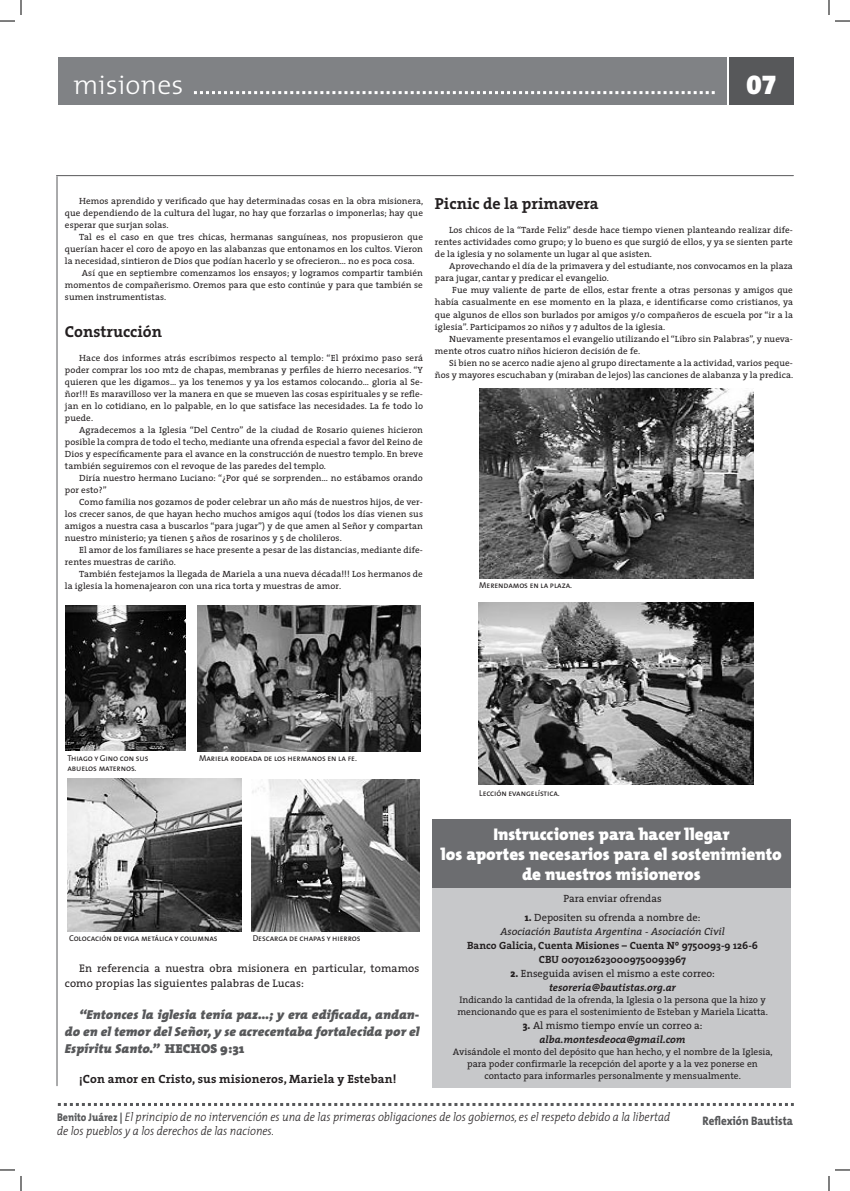
<style>
.page{position:relative;width:850px;height:1191px;background:#fff}
.page>*{position:absolute;margin:0;border:0;box-sizing:border-box;transform-origin:0 0}
.t1{font:300 27px "The Mix";color:#fff}
.t2{font:27px "The Mix Black Expert";color:#fff}
.t3{font:900 17px/20px "The Mix";color:#fff;text-align:center}
.t4{font:700 16px "The Serif";color:#231f20}
.t5{font:italic 900 13px/17px "The Mix";letter-spacing:.01em;color:#57585a;text-align:justify}
.t6{font:italic 300 12.3px/13.2px "The Mix";color:#231f20;scale:.89 1}
.t7{font:800 12.3px "The Mix";color:#57585a;scale:.89 1}
.t8{font:700 12px "The Serif";letter-spacing:.01em;color:#231f20}
.t9{font:11px/15px "The Serif";letter-spacing:.01em;color:#231f20}
.t10{font:700 10.5px/14px "The Serif";color:#231f20;text-align:center}
.t11{font:10.5px/14px "The Serif";color:#231f20;text-align:center}
.t12{font:9.5px/12px "The Serif";color:#231f20}
.t13{font:9px/12px "The Serif";letter-spacing:.01em;color:#231f20;text-align:justify}
.t14{font:8.5px "The Sans Caps";letter-spacing:-.01em;color:#231f20}
.s1{font-family:"The Serif";font-style:normal}
.s2{font-family:"The Serif Extra Bold Plain";font-weight:400}
.s3{font-weight:400}
.s4{font-weight:400;font-style:italic}
.s5{font-family:"The Serif Extra Bold Plain"}
.s6{font-weight:700;font-style:italic}
.s7{font-weight:800;font-style:normal;font-size:11.2px;color:#57585a}
</style>
<div class="page">
<svg style="left:58px;top:1103px;width:736px;height:2px"></svg>
<div style="left:729px;top:57px;width:65px;height:48px;background:#57585a"></div>
<div style="left:58px;top:57px;width:668px;height:48px;background:#808285"></div>
<svg style="left:194px;top:91px;width:521px;height:3px"></svg>
<hr style="left:56px;top:175px;width:737px;height:1px;background:#57585a">
<hr style="left:56px;top:176px;width:2px;height:909px;background:#57585a">
<div style="left:432px;top:827px;width:358px;height:260px;background:#c7c8ca"></div>
<div style="left:432px;top:818px;width:358px;height:69px;background:#6c6d70"></div>
<img style="left:479px;top:388px;width:274px;height:190px">
<img style="left:479px;top:602px;width:274px;height:181px">
<img style="left:251px;top:779px;width:168px;height:151px">
<img style="left:67px;top:778px;width:174px;height:152px">
<img style="left:66px;top:605px;width:120px;height:145px">
<img style="left:198px;top:605px;width:222px;height:146px">
<svg style="left:0;top:0;width:22px;height:22px"></svg>
<svg style="left:0;top:1169px;width:22px;height:21px"></svg>
<svg style="left:828px;top:0;width:22px;height:22px"></svg>
<svg style="left:828px;top:1169px;width:22px;height:21px"></svg>
<p class="t1" style="left:73px;top:63px;width:112px">misiones</p>
<p class="t2" style="left:746px;top:62px;width:32px">07</p>
<p class="t13" style="left:65px;top:195px;width:360px;text-indent:14px">Hemos aprendido y verificado que hay determinadas cosas en la obra misionera, que dependiendo de la cultura del lugar, no hay que forzarlas o imponerlas; hay que esperar que surjan solas.</p>
<p class="t13" style="left:65px;top:231px;width:360px;text-indent:14px">Tal es el caso en que tres chicas, hermanas sanguíneas, nos propusieron que querían hacer el coro de apoyo en las alabanzas que entonamos en los cultos. Vieron la necesidad, sintieron de Dios que podían hacerlo y se ofrecieron… no es poca cosa.</p>
<p class="t13" style="left:65px;top:267px;width:359px;text-indent:17px">Así que en septiembre comenzamos los ensayos; y logramos compartir también momentos de compañerismo. Oremos para que esto continúe y para que también se sumen instrumentistas.</p>
<p class="t4" style="left:65px;top:317px;width:99px">Construcción</p>
<p class="t13" style="left:65px;top:351px;width:360px;text-indent:14px">Hace dos informes atrás escribimos respecto al templo: “El próximo paso será poder comprar los 100 mt2 de chapas, membranas y perfiles de hierro necesarios. “Y quieren que les digamos… ya los tenemos y ya los estamos colocando… gloria al Se&shy;ñor!!! Es maravilloso ver la manera en que se mueven las cosas espirituales y se refle&shy;jan en lo cotidiano, en lo palpable, en lo que satisface las necesidades. La fe todo lo puede.</p>
<p class="t13" style="left:65px;top:423px;width:360px;text-indent:14px">Agradecemos a la Iglesia “Del Centro” de la ciudad de Rosario quienes hicieron posible la compra de todo el techo, mediante una ofrenda especial a favor del Reino de Dios y específicamente para el avance en la construcción de nuestro templo. En breve también seguiremos con el revoque de las paredes del templo.</p>
<p class="t13" style="left:65px;top:471px;width:360px;text-indent:14px">Diría nuestro hermano Luciano: “¿Por qué se sorprenden… no estábamos orando por esto?”</p>
<p class="t13" style="left:65px;top:495px;width:360px;text-indent:14px">Como familia nos gozamos de poder celebrar un año más de nuestros hijos, de ver&shy;los crecer sanos, de que hayan hecho muchos amigos aquí (todos los días vienen sus amigos a nuestra casa a buscarlos “para jugar”) y de que amen al Señor y compartan nuestro ministerio; ya tienen 5 años de rosarinos y 5 de cholileros.</p>
<p class="t13" style="left:65px;top:543px;width:359px;text-indent:14px">El amor de los familiares se hace presente a pesar de las distancias, mediante dife&shy;rentes muestras de cariño.</p>
<p class="t13" style="left:65px;top:567px;width:359px;text-indent:14px">También festejamos la llegada de Mariela a una nueva década!!! Los hermanos de la iglesia la homenajearon con una rica torta y muestras de amor.</p>
<p class="t4" style="left:435px;top:190px;width:165px">Picnic de la primavera</p>
<p class="t13" style="left:435px;top:224px;width:359px;text-indent:14px">Los chicos de la “Tarde Feliz” desde hace tiempo vienen planteando realizar dife&shy;rentes actividades como grupo; y lo bueno es que surgió de ellos, y ya se sienten parte de la iglesia y no solamente un lugar al que asisten.</p>
<p class="t13" style="left:435px;top:260px;width:359px;text-indent:14px">Aprovechando el día de la primavera y del estudiante, nos convocamos en la plaza para jugar, cantar y predicar el evangelio.</p>
<p class="t13" style="left:435px;top:284px;width:360px;text-indent:17px">Fue muy valiente de parte de ellos, estar frente a otras personas y amigos que había casualmente en ese momento en la plaza, e identificarse como cristianos, ya que algunos de ellos son burlados por amigos y/o compañeros de escuela por “ir a la iglesia”. Participamos 20 niños y 7 adultos de la iglesia.</p>
<p class="t13" style="left:435px;top:332px;width:359px;text-indent:14px">Nuevamente presentamos el evangelio utilizando el “Libro sin Palabras”, y nueva&shy;mente otros cuatro niños hicieron decisión de fe.</p>
<p class="t13" style="left:435px;top:356px;width:360px;text-align:right">Si bien no se acerco nadie ajeno al grupo directamente a la actividad, varios peque&shy;ños y mayores escuchaban y (miraban de lejos) las canciones de alabanza y la predica.</p>
<p class="t14" style="left:479px;top:578px;width:94px">Merendamos en la plaza.</p>
<p class="t14" style="left:67px;top:750px;width:83px">Thiago y Gino con sus</p>
<p class="t14" style="left:67px;top:761px;width:71px">abuelos maternos.</p>
<p class="t14" style="left:199px;top:750px;width:159px">Mariela rodeada de los hermanos en la fe.</p>
<p class="t14" style="left:69px;top:930px;width:150px">Colocación de viga metálica y columnas</p>
<p class="t14" style="left:253px;top:930px;width:109px">Descarga de chapas y hierros</p>
<p class="t9" style="left:65px;top:960px;width:356px;text-indent:14px">En referencia a nuestra obra misionera en particular, tomamos como propias las siguientes palabras de Lucas:</p>
<p class="t5" style="left:65px;top:1005px;width:356px;text-indent:14px">“Entonces la iglesia tenía paz…; y era edificada, andan&shy;do en el temor del Señor, y se acrecentaba fortalecida por el Espíritu Santo.” <span class="s1">HECHOS 9:31</span></p>
<p class="t8" style="left:79px;top:1068px;width:319px">¡Con amor en Cristo, sus misioneros, Mariela y Esteban!</p>
<p class="t14" style="left:479px;top:785px;width:82px">Lección evangelística.</p>
<p class="t3" style="left:441px;top:823px;width:342px">Instrucciones para hacer llegar<br>los aportes necesarios para el sostenimiento de nuestros misioneros</p>
<p class="t11" style="left:563px;top:890px;width:100px">Para enviar ofrendas</p>
<p class="t10" style="left:467px;top:910px;width:292px"><span class="s2">1.</span> <span class="s3">Depositen su ofrenda a nombre de:<br></span><span class="s4">Asociación Bautista Argentina - Asociación Civil<br></span>Banco Galicia, Cuenta Misiones – Cuenta Nº 9750093-9 126-6<br>CBU 0070126230009750093967</p>
<p class="t11" style="left:510px;top:966px;width:206px"><span class="s5">2.</span> Enseguida avisen el mismo a este correo: <span class="s6">tesoreria@bautistas.org.ar</span></p>
<p class="t12" style="left:457px;top:993px;width:312px">Indicando la cantidad de la ofrenda, la Iglesia o la persona que la hizo y mencionando que es para el sostenimiento de Esteban y Mariela Licatta.</p>
<p class="t11" style="left:523px;top:1018px;width:181px"><span class="s5">3.</span> Al mismo tiempo envíe un correo a: <span class="s6">alba.montesdeoca@gmail.com</span></p>
<p class="t12" style="left:453px;top:1045px;width:322px;text-align:center">Avisándole el monto del depósito que han hecho, y el nombre de la Iglesia, para poder confirmarle la recepción del aporte y a la vez ponerse en contacto para informarles personalmente y mensualmente.</p>
<p class="t6" style="left:57px;top:1109px;width:691px"><span class="s7">Benito Juárez |</span> El principio de no intervención es una de las primeras obligaciones de los gobiernos, es el respeto debido a la libertad de los pueblos y a los derechos de las naciones.</p>
<p class="t7" style="left:702px;top:1110px;width:103px">Reflexión Bautista</p>
</div>
